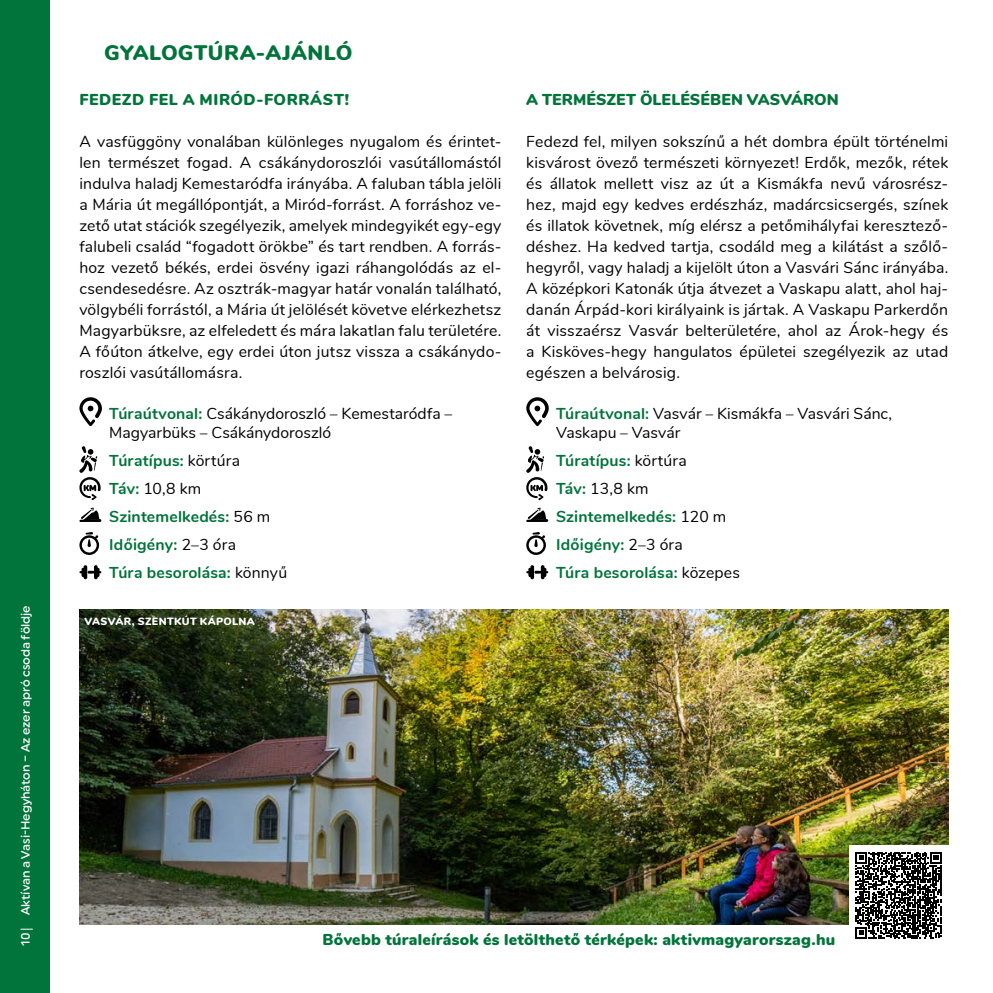
<style>
.page{position:relative;width:993px;height:993px;background:#fff}
.page>*{position:absolute;margin:0;border:0;box-sizing:border-box;transform-origin:0 0}
.t1{font:900 21px "Nunito";letter-spacing:.015em;color:#00743a}
.t2{font:15.75px/21px "Nunito";letter-spacing:.005em;color:#000;text-align:justify}
.t3{font:700 15.75px/28px "Nunito";letter-spacing:.01em;color:#00743a}
.t4{font:900 15.75px "Nunito";letter-spacing:.015em;color:#00743a}
.t5{font:900 15.75px "Nunito";letter-spacing:.035em;color:#00743a}
.t6{font:500 12.25px "Uniform Rnd";letter-spacing:-.005em;color:#fff}
.t7{font:900 10.5px "Nunito";letter-spacing:.035em;color:#fff}
.s1{font-weight:700;color:#00743a}
.s2{font-weight:400;color:#000}
</style>
<div class="page">
<div style="left:0;top:0;width:50px;height:992px;background:#00743a"></div>
<svg style="left:20px;top:928px;width:13px;height:1px"></svg>
<img style="left:79px;top:609px;width:868px;height:315px">
<svg style="left:79px;top:397px;width:23px;height:29px"></svg>
<svg style="left:79px;top:446px;width:22px;height:54px"></svg>
<svg style="left:79px;top:507px;width:22px;height:15px"></svg>
<svg style="left:79px;top:532px;width:20px;height:22px"></svg>
<svg style="left:79px;top:565px;width:22px;height:14px"></svg>
<svg style="left:526px;top:397px;width:22px;height:29px"></svg>
<svg style="left:526px;top:446px;width:21px;height:54px"></svg>
<svg style="left:526px;top:507px;width:22px;height:15px"></svg>
<svg style="left:526px;top:532px;width:19px;height:22px"></svg>
<svg style="left:526px;top:565px;width:22px;height:14px"></svg>
<div style="left:848px;top:845px;width:99px;height:99px;background:#fff"></div>
<svg style="left:855px;top:852px;width:86px;height:86px"></svg>
<h1 class="t1" style="left:104px;top:37px;width:250px">GYALOGTÚRA-AJÁNLÓ</h1>
<p class="t5" style="left:79px;top:88px;width:271px">FEDEZD FEL A MIRÓD-FORRÁST!</p>
<p class="t2" style="left:79px;top:130px;width:423px">A vasfüggöny vonalában különleges nyugalom és érintet&shy;len természet fogad. A csákánydoroszlói vasútállomástól indulva haladj Kemestaródfa irányába. A faluban tábla jelöli a Mária út megállópontját, a Miród-forrást. A forráshoz ve&shy;zető utat stációk szegélyezik, amelyek mindegyikét egy-egy falubeli család “fogadott örökbe” és tart rendben. A forrás&shy;hoz vezető békés, erdei ösvény igazi ráhangolódás az el&shy;csendesedésre. Az osztrák-magyar határ vonalán található, völgybéli forrástól, a Mária út jelölését követve elérkezhetsz Magyarbüksre, az elfeledett és mára lakatlan falu területére.<br>A főúton átkelve, egy erdei úton jutsz vissza a csákánydo&shy;roszlói vasútállomásra.</p>
<p class="t2" style="left:109px;top:403px;width:344px;line-height:18.9px"><span class="s1">Túraútvonal:</span> Csákánydoroszló – Kemestaródfa –<br>Magyarbüks – Csákánydoroszló</p>
<p class="t3" style="left:109px;top:445px;width:179px">Túratípus: <span class="s2">körtúra<br></span>Táv: <span class="s2">10,8 km<br></span>Szintemelkedés: <span class="s2">56 m<br></span>Időigény: <span class="s2">2–3 óra<br></span>Túra besorolása: <span class="s2">könnyű</span></p>
<p class="t6" style="left:18px;top:914px;width:311px;rotate:-90deg">Aktívan a Vasi-Hegyháton – Az ezer apró csoda földje</p>
<p class="t7" style="left:84px;top:613px;width:172px">VASVÁR, SZENTKÚT KÁPOLNA</p>
<p class="t4" style="left:526px;top:88px;width:314px">A TERMÉSZET ÖLELÉSÉBEN VASVÁRON</p>
<p class="t2" style="left:526px;top:130px;width:423px">Fedezd fel, milyen sokszínű a hét dombra épült történelmi kisvárost övező természeti környezet! Erdők, mezők, rétek és állatok mellett visz az út a Kismákfa nevű városrész&shy;hez, majd egy kedves erdészház, madárcsicsergés, színek és illatok követnek, míg elérsz a petőmihályfai keresztező&shy;déshez. Ha kedved tartja, csodáld meg a kilátást a szőlő&shy;hegyről, vagy haladj a kijelölt úton a Vasvári Sánc irányába.<br>A középkori Katonák útja átvezet a Vaskapu alatt, ahol haj&shy;danán Árpád-kori királyaink is jártak. A Vaskapu Parkerdőn át visszaérsz Vasvár belterületére, ahol az Árok-hegy és a Kisköves-hegy hangulatos épületei szegélyezik az utad egészen a belvárosig.</p>
<p class="t2" style="left:556px;top:403px;width:337px;line-height:18.9px"><span class="s1">Túraútvonal:</span> Vasvár – Kismákfa – Vasvári Sánc,<br>Vaskapu – Vasvár</p>
<p class="t3" style="left:556px;top:445px;width:185px">Túratípus: <span class="s2">körtúra<br></span>Táv: <span class="s2">13,8 km<br></span>Szintemelkedés: <span class="s2">120 m<br></span>Időigény: <span class="s2">2–3 óra<br></span>Túra besorolása: <span class="s2">közepes</span></p>
<p class="t6" style="left:18px;top:945px;width:15px;rotate:-90deg">10</p>
<p class="t4" style="left:322px;top:927px;width:514px">Bővebb túraleírások és letölthető térképek: aktivmagyarorszag.hu</p>
</div>
